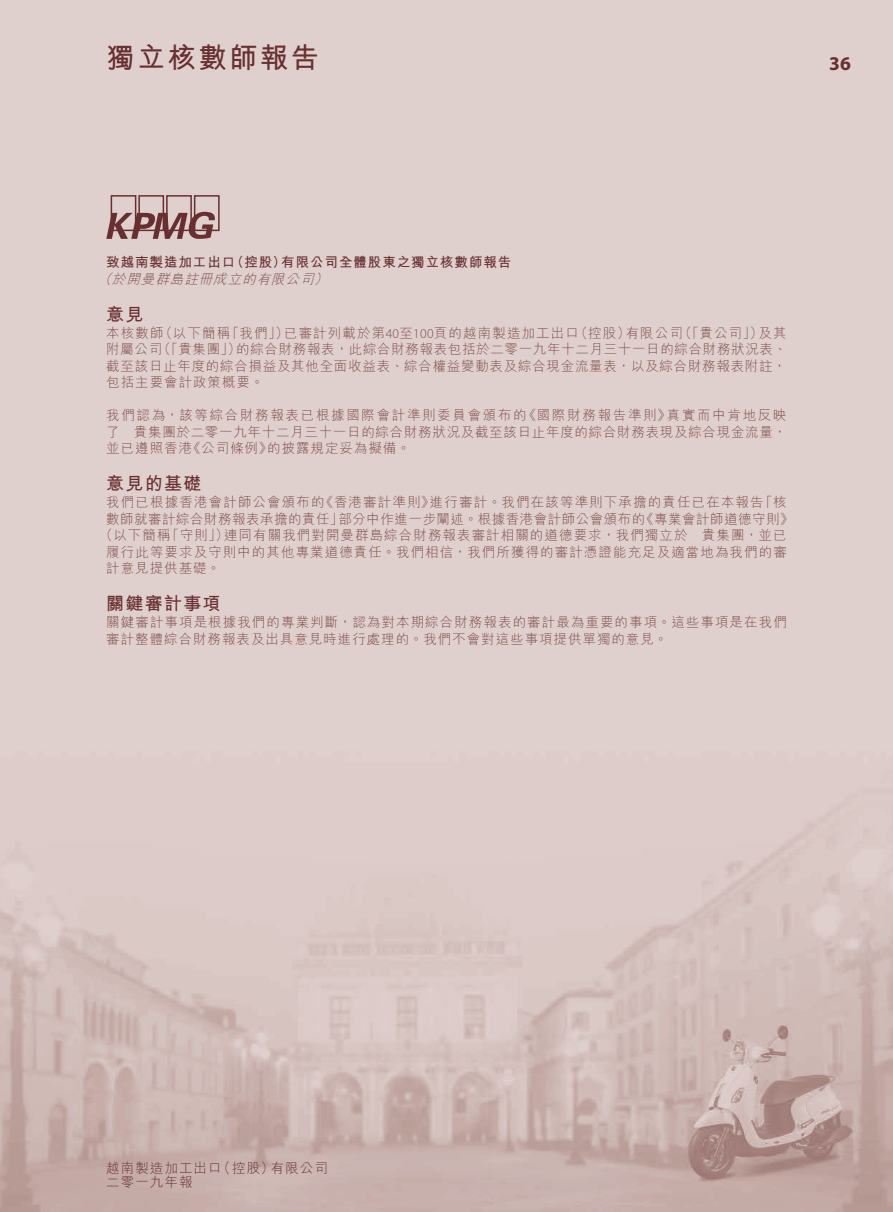
<style>
.page{position:relative;width:893px;height:1212px;background:#fff}
.page>*{position:absolute;margin:0;border:0;box-sizing:border-box;transform-origin:0 0}
.t1{font:700 28.5px "M Hei HK";letter-spacing:.08em;color:#672f31}
.t2{font:700 19.5px "Myriad Pro";color:#672f31}
._01_H1{font:700 18px "M Hei HK";letter-spacing:.07em;color:#672f31}
._00_txt{font:300 13.5px/16.5px "M Hei HK";letter-spacing:.07em;color:#7d4d4b}
._00_txt-2{font:300 13.5px "M Hei HK";letter-spacing:.035em;color:#7d4d4b}
._00_txt-3{font:300 13.5px "M Hei HK";letter-spacing:.05em;color:#7d4d4b}
._00_txt-4{font:700 13.5px "M Hei HK";letter-spacing:.07em;color:#672f31}
.t3{font:300 13.5px/14.4px "M Hei HK";letter-spacing:.08em;color:#672f31}
._00_txt-5{font:300 13.5px "M Hei HK";letter-spacing:.125em;color:#7d4d4b}
._00_txt-6{font:italic 300 13.5px "M Hei HK";color:#7d4d4b}
.s1{font-family:"Myriad Pro"}
</style>
<div class="page">
<div style="left:111px;top:195px;width:25px;height:36px;border:2px solid #672f31"></div>
<div style="left:138px;top:195px;width:26px;height:36px;border:2px solid #672f31"></div>
<div style="left:166px;top:195px;width:26px;height:36px;border:2px solid #672f31"></div>
<div style="left:194px;top:195px;width:26px;height:36px;border:2px solid #672f31"></div>
<svg style="left:106px;top:212px;width:110px;height:27px;background:#9e7978"></svg>
<h1 class="t1" style="left:106px;top:37px;width:214px">獨立核數師報告</h1>
<h2 class="t2" style="left:829px;top:51px;width:23px">36</h2>
<p class="_00_txt-4" style="left:231px;top:252px;width:57px">（控股）</p>
<p class="_00_txt-4" style="left:281px;top:252px;width:232px">有限公司全體股東之獨立核數師報告</p>
<p class="_00_txt-4" style="left:106px;top:252px;width:131px">致越南製造加工出口</p>
<p class="_00_txt-6" style="left:98px;top:269px;width:20px">（</p>
<p class="_01_H1" style="left:106px;top:301px;width:39px">意見</p>
<p class="_00_txt-6" style="left:314px;top:269px;width:20px">(</p>
<p class="_00_txt-6" style="left:112px;top:269px;width:208px">於開曼群島註冊成立的有限公司</p>
<p class="_00_txt" style="left:106px;top:324px;width:59px">本核數師</p>
<p class="_00_txt" style="left:159px;top:324px;width:73px">（以下簡稱</p>
<p class="_00_txt" style="left:226px;top:324px;width:64px">「我們」）</p>
<p class="_00_txt" style="left:574px;top:324px;width:57px">（控股）</p>
<p class="_00_txt" style="left:678px;top:324px;width:86px">（「貴公司」）</p>
<p class="_00_txt" style="left:284px;top:324px;width:296px">已審計列載於第<span class="s1">40</span>至<span class="s1">100</span>頁的越南製造加工出口</p>
<p class="_00_txt" style="left:626px;top:324px;width:59px">有限公司</p>
<p class="_00_txt" style="left:758px;top:324px;width:30px">及其</p>
<p class="_00_txt" style="left:158px;top:340px;width:85px">（「貴集團」）</p>
<p class="_00_txt" style="left:106px;top:340px;width:682px">附屬公司<br>截至該日止年度的綜合損益及其他全面收益表、綜合權益變動表及綜合現金流量表，以及綜合財務報表附註，包括主要會計政策概要。</p>
<p class="_00_txt-5" style="left:667px;top:406px;width:121px">真實而中肯地反映</p>
<p class="_00_txt-3" style="left:236px;top:340px;width:552px">的綜合財務報表，此綜合財務報表包括於二零一九年十二月三十一日的綜合財務狀況表、</p>
<p class="_00_txt" style="left:134px;top:406px;width:654px;text-indent:-28px">我們認為，該等綜合財務報表已根據國際會計準則委員會頒布的<br>貴集團於二零一九年十二月三十一日的綜合財務狀況及截至該日止年度的綜合財務表現及綜合現金流量，</p>
<p class="_00_txt-5" style="left:523px;top:406px;width:149px">《國際財務報告準則》</p>
<p class="_00_txt" style="left:106px;top:423px;width:15px">了</p>
<p class="_00_txt" style="left:267px;top:439px;width:145px">的披露規定妥為擬備。</p>
<p class="_00_txt" style="left:187px;top:439px;width:86px">《公司條例》</p>
<p class="_00_txt" style="left:106px;top:439px;width:87px">並已遵照香港</p>
<p class="_01_H1" style="left:106px;top:470px;width:97px">意見的基礎</p>
<p class="_00_txt" style="left:106px;top:493px;width:220px">我們已根據香港會計師公會頒布的</p>
<p class="_00_txt" style="left:320px;top:493px;width:116px">《香港審計準則》</p>
<p class="_00_txt" style="left:430px;top:493px;width:335px">進行審計。我們在該等準則下承擔的責任已在本報告</p>
<p class="_00_txt" style="left:759px;top:493px;width:29px">「核</p>
<p class="_00_txt-2" style="left:106px;top:509px;width:238px">數師就審計綜合財務報表承擔的責任」</p>
<p class="_00_txt-2" style="left:339px;top:509px;width:308px">部分中作進一步闡述。根據香港會計師公會頒布的</p>
<p class="_00_txt-2" style="left:640px;top:509px;width:154px">《專業會計師道德守則《</p>
<p class="_00_txt" style="left:106px;top:526px;width:682px;text-indent:-7px">（以下簡稱<br>履行此等要求及守則中的其他專業道德責任。我們相信，我們所獲得的審計憑證能充足及適當地為我們的審計意見提供基礎。</p>
<p class="_01_H1" style="left:106px;top:590px;width:116px">關鍵審計事項</p>
<p class="_00_txt" style="left:106px;top:613px;width:682px">關鍵審計事項是根據我們的專業判斷，認為對本期綜合財務報表的審計最為重要的事項。這些事項是在我們審計整體綜合財務報表及出具意見時進行處理的。我們不會對這些事項提供單獨的意見。</p>
<p class="_00_txt" style="left:166px;top:526px;width:64px">「守則」）</p>
<p class="_00_txt" style="left:702px;top:526px;width:86px">貴集團，並已</p>
<p class="_00_txt" style="left:224px;top:526px;width:465px">連同有關我們對開曼群島綜合財務報表審計相關的道德要求，我們獨立於</p>
<p class="t3" style="left:217px;top:1160px;width:59px">（控股）</p>
<p class="t3" style="left:106px;top:1160px;width:117px">越南製造加工出口二零一九年報</p>
<p class="t3" style="left:271px;top:1160px;width:59px">有限公司</p>
</div>
